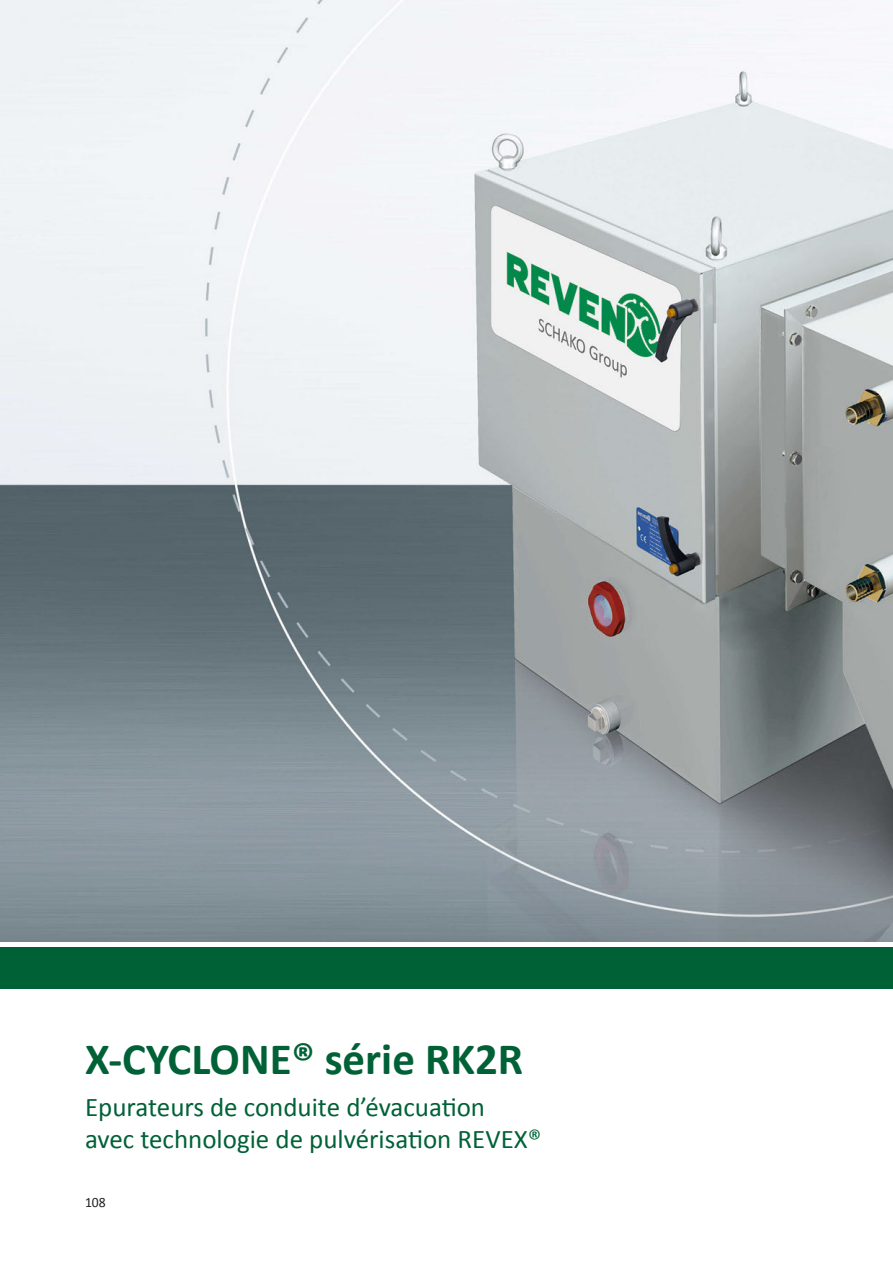
<style>
.page{position:relative;width:893px;height:1263px;background:#fff}
.page>*{position:absolute;margin:0;border:0;box-sizing:border-box;transform-origin:0 0}
.t1{font:700 45px "Calibri";color:#006137}
.t2{font:27px/32px "Calibri";color:#006137}
.t3{font:14.25px "Calibri";color:#231f20;scale:.96 1}
</style>
<div class="page">
<img style="left:0;top:0;width:893px;height:942px">
<div style="left:0;top:946px;width:893px;height:43px;background:#006137"></div>
<div style="left:0;top:942px;width:893px;height:5px;background:#fff"></div>
<h1 class="t1" style="left:85px;top:1031px;width:440px">X-CYCLONE® série RK2R</h1>
<p class="t2" style="left:85px;top:1090px;width:458px">Epurateurs de conduite d’évacuation<br>avec technologie de pulvérisation REVEX®</p>
<p class="t3" style="left:85px;top:1193px;width:23px">108</p>
</div>
